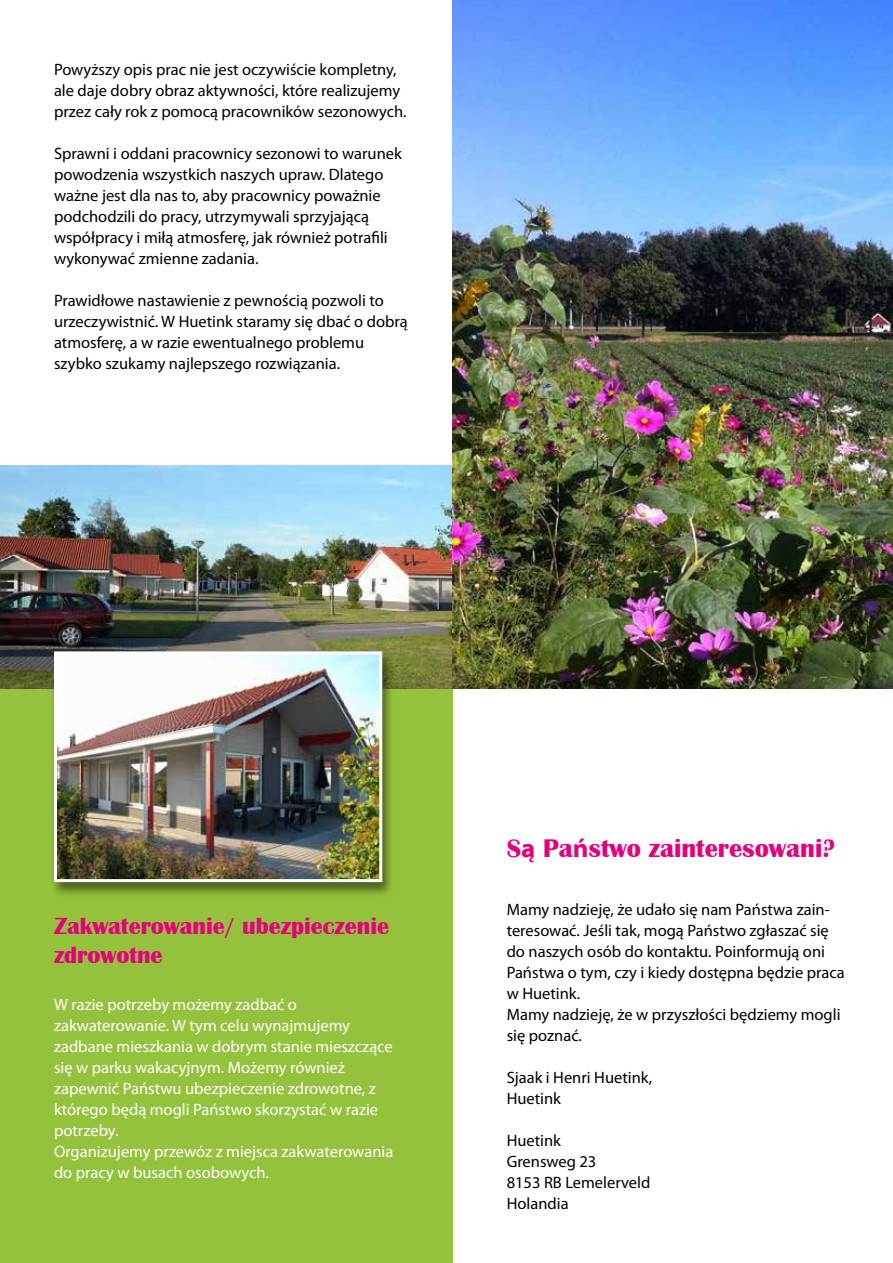
<style>
.page{position:relative;width:893px;height:1263px;background:#fff}
.page>*{position:absolute;margin:0;border:0;box-sizing:border-box;transform-origin:0 0}
.t1{font:700 26.25px "Britannic";color:#e6007d}
.t2{font:700 24px/28.8px "Britannic";color:#e6007d}
.t3{font:16.5px/21px "Myriad Pro";color:#000}
.t4{font:16.5px/21px "Myriad Pro";color:#fff}
.s1{font-family:"Myriad Web Pro"}
</style>
<div class="page">
<div style="left:0;top:485px;width:452px;height:778px;background:#94c23d"></div>
<img style="left:0;top:466px;width:452px;height:223px">
<div style="left:50px;top:650px;width:345px;height:248px;background:#000;opacity:.49"></div>
<img style="left:58px;top:655px;width:320px;height:223px">
<div style="left:54px;top:651px;width:328px;height:231px;border:3px solid #fff"></div>
<img style="left:452px;top:0;width:441px;height:689px">
<p class="t3" style="left:54px;top:59px;width:354px">Powyższy opis prac nie jest oczywiście kompletny, ale daje dobry obraz aktywności, które realizujemy przez cały rok z pomocą pracowników sezonowych.</p>
<p class="t3" style="left:54px;top:143px;width:349px">Sprawni i oddani pracownicy sezonowi to warunek powodzenia wszystkich naszych upraw. Dlatego ważne jest dla nas to, aby pracownicy poważnie podchodzili do pracy, utrzymywali sprzyjającą współpracy i miłą atmosferę, jak również potrafili wykonywać zmienne zadania.</p>
<p class="t3" style="left:54px;top:290px;width:355px">Prawidłowe nastawienie z pewnością pozwoli to urzeczywistnić. W Huetink staramy się dbać o dobrą atmosferę, a w razie ewentualnego problemu szybko szukamy najlepszego rozwiązania.</p>
<h2 class="t2" style="left:54px;top:912px;width:337px">Zakwaterowanie/ ubezpieczenie zdrowotne</h2>
<p class="t4" style="left:54px;top:993px;width:341px">W razie potrzeby możemy zadbać o zakwaterowanie. W tym celu wynajmujemy zadbane mieszkania w dobrym stanie mieszczące się w parku wakacyjnym. Możemy również zapewnić Państwu ubezpieczenie zdrowotne, z którego będą mogli Państwo skorzystać w razie potrzeby.<br>Organizujemy przewóz z miejsca zakwaterowania do pracy w busach osobowych.</p>
<h1 class="t1" style="left:507px;top:833px;width:330px">S<span class="s1">ą</span> Pa<span class="s1">ń</span>stwo zainteresowani?</h1>
<p class="t3" style="left:507px;top:899px;width:340px">Mamy nadzieję, że udało się nam Państwa zain&shy;teresować. Jeśli tak, mogą Państwo zgłaszać się do naszych osób do kontaktu. Poinformują oni Państwa o tym, czy i kiedy dostępna będzie praca w Huetink.<br>Mamy nadzieję, że w przyszłości będziemy mogli się poznać.</p>
<p class="t3" style="left:507px;top:1067px;width:147px">Sjaak i Henri Huetink,<br>Huetink</p>
<p class="t3" style="left:507px;top:1130px;width:145px">Huetink<br>Grensweg 23<br>8153 RB Lemelerveld<br>Holandia</p>
</div>
